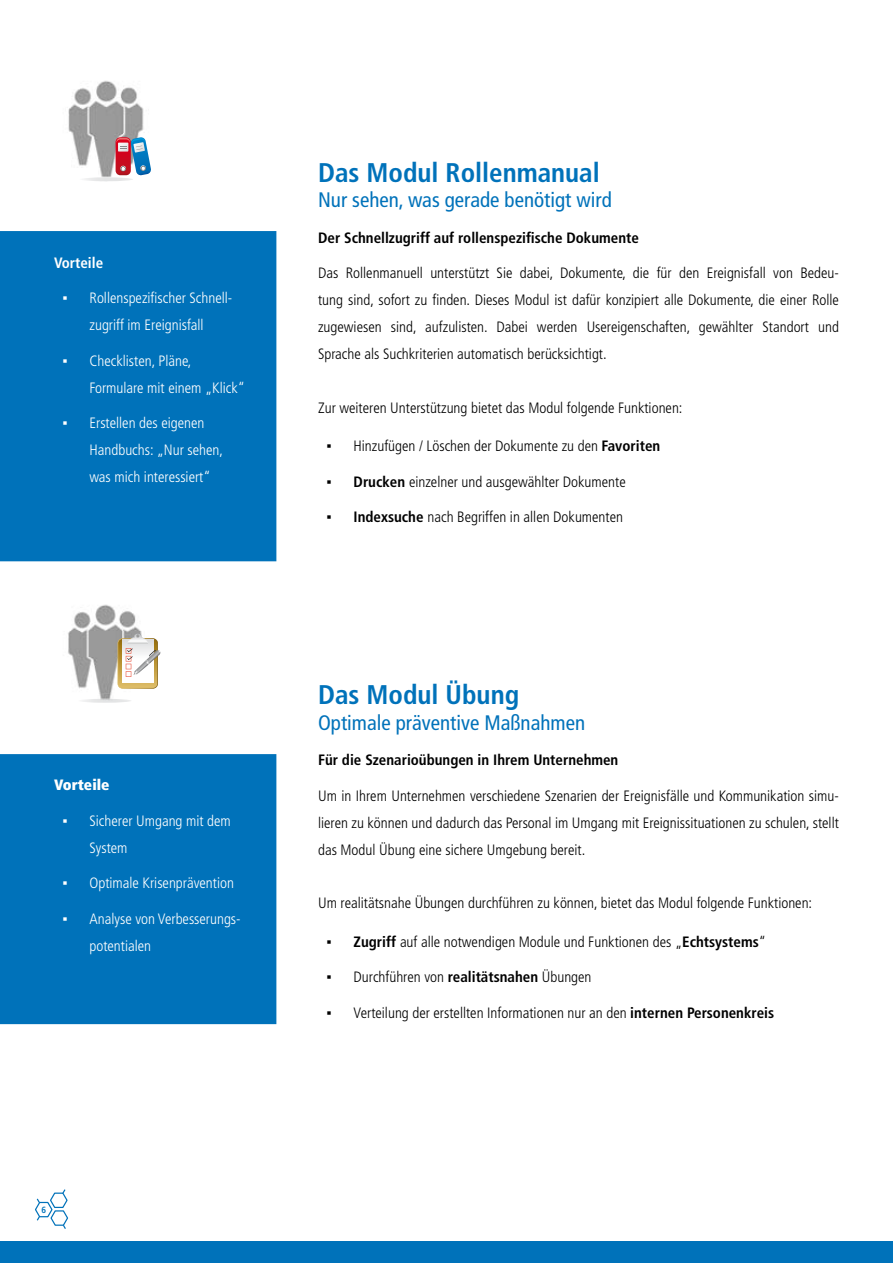
<style>
.page{position:relative;width:893px;height:1263px;background:#fff}
.page>*{position:absolute;margin:0;border:0;box-sizing:border-box;transform-origin:0 0}
.t1{font:700 condensed 27px "Frutiger";color:#0072ba}
.t2{font:condensed 21px "Frutiger";color:#0072ba}
.t3{font:300 condensed 15px/27px "Frutiger";color:#000;text-align:justify}
.t4{font:300 condensed 15px/27px "Frutiger";color:#fff}
.t5{font:700 condensed 15px "Frutiger";color:#000}
.t6{font:900 condensed 15px "Frutiger";color:#fff}
.t7{font:700 condensed 15px "Frutiger";color:#fff}
.t8{font:700 condensed 9px "Frutiger";color:#0072ba}
.s1{font-family:"Arial";font-weight:400;font-stretch:normal}
.s2{font-weight:700}
</style>
<div class="page">
<svg style="left:35px;top:1189px;width:33px;height:40px"></svg>
<div style="left:0;top:754px;width:276px;height:270px;background:#0072ba"></div>
<div style="left:54px;top:778px;width:205px;height:212px;background:#0072ba"></div>
<div style="left:0;top:231px;width:276px;height:330px;background:#0072ba"></div>
<div style="left:54px;top:257px;width:201px;height:286px;background:#0072ba"></div>
<img style="left:68px;top:604px;width:74px;height:95px">
<svg style="left:118px;top:633px;width:43px;height:56px"></svg>
<svg style="left:82px;top:699px;width:49px;height:4px"></svg>
<img style="left:68px;top:80px;width:76px;height:86px">
<svg style="left:80px;top:137px;width:71px;height:44px"></svg>
<div style="left:0;top:1241px;width:893px;height:22px;background:#0072ba"></div>
<p class="t7" style="left:54px;top:254px;width:51px">Vorteile</p>
<p class="t4" style="left:63px;top:285px;width:171px;text-align:center"><span class="s1">▪</span> Rollenspezifischer Schnell&shy;zugriff im Ereignisfall</p>
<p class="t4" style="left:90px;top:347px;width:157px;text-indent:-27px"><span class="s1">▪</span> Checklisten, Pläne,<br>Formulare mit einem „Klick“</p>
<p class="t4" style="left:90px;top:410px;width:135px;text-indent:-27px"><span class="s1">▪</span> Erstellen des eigenen<br>Handbuchs: „Nur sehen, was mich interessiert“</p>
<p class="t6" style="left:54px;top:776px;width:57px">Vorteile</p>
<p class="t4" style="left:90px;top:807px;width:143px;text-indent:-27px"><span class="s1">▪</span> Sicherer Umgang mit dem<br>System</p>
<p class="t4" style="left:63px;top:870px;width:173px"><span class="s1">▪</span> Optimale Krisenprävention</p>
<p class="t4" style="left:90px;top:905px;width:153px;text-indent:-27px"><span class="s1">▪</span> Analyse von Verbesserungs&shy;potentialen</p>
<p class="t8" style="left:42px;top:1204px;width:6px">6</p>
<h1 class="t1" style="left:318px;top:156px;width:283px">Das Modul Rollenmanual</h1>
<h2 class="t2" style="left:318px;top:188px;width:295px">Nur sehen, was gerade benötigt wird</h2>
<p class="t5" style="left:318px;top:228px;width:322px">Der Schnellzugriff auf rollenspezifische Dokumente</p>
<p class="t3" style="left:318px;top:260px;width:522px">Das Rollenmanuell unterstützt Sie dabei, Dokumente, die für den Ereignisfall von Bedeu&shy;tung sind, sofort zu finden. Dieses Modul ist dafür konzipiert alle Dokumente, die einer Rolle zugewiesen sind, aufzulisten. Dabei werden Usereigenschaften, gewählter Standort und Sprache als Suchkriterien automatisch berücksichtigt.</p>
<p class="t3" style="left:318px;top:394px;width:366px">Zur weiteren Unterstützung bietet das Modul folgende Funktionen:</p>
<p class="t3" style="left:327px;top:433px;width:335px"><span class="s1">▪</span> Hinzufügen / Löschen der Dokumente zu den <span class="s2">Favoriten</span></p>
<p class="t3" style="left:327px;top:468px;width:301px"><span class="s1">▪</span> <span class="s2">Drucken</span> einzelner und ausgewählter Dokumente</p>
<p class="t3" style="left:327px;top:504px;width:298px"><span class="s1">▪</span> <span class="s2">Indexsuche</span> nach Begriffen in allen Dokumenten</p>
<h1 class="t1" style="left:318px;top:679px;width:203px">Das Modul Übung</h1>
<h2 class="t2" style="left:318px;top:710px;width:269px">Optimale präventive Maßnahmen</h2>
<p class="t5" style="left:318px;top:751px;width:302px">Für die Szenarioübungen in Ihrem Unternehmen</p>
<p class="t3" style="left:318px;top:782px;width:522px">Um in Ihrem Unternehmen verschiedene Szenarien der Ereignisfälle und Kommunikation simu&shy;lieren zu können und dadurch das Personal im Umgang mit Ereignissituationen zu schulen, stellt das Modul Übung eine sichere Umgebung bereit.</p>
<p class="t3" style="left:318px;top:890px;width:496px">Um realitätsnahe Übungen durchführen zu können, bietet das Modul folgende Funktionen:</p>
<p class="t3" style="left:327px;top:928px;width:441px"><span class="s1">▪</span> <span class="s2">Zugriff</span> auf alle notwendigen Module und Funktionen des „<span class="s2">Echtsystems</span>“</p>
<p class="t3" style="left:327px;top:964px;width:266px"><span class="s1">▪</span> Durchführen von <span class="s2">realitätsnahen</span> Übungen</p>
<p class="t3" style="left:327px;top:999px;width:449px"><span class="s1">▪</span> Verteilung der erstellten Informationen nur an den <span class="s2">internen Personenkreis</span></p>
</div>
